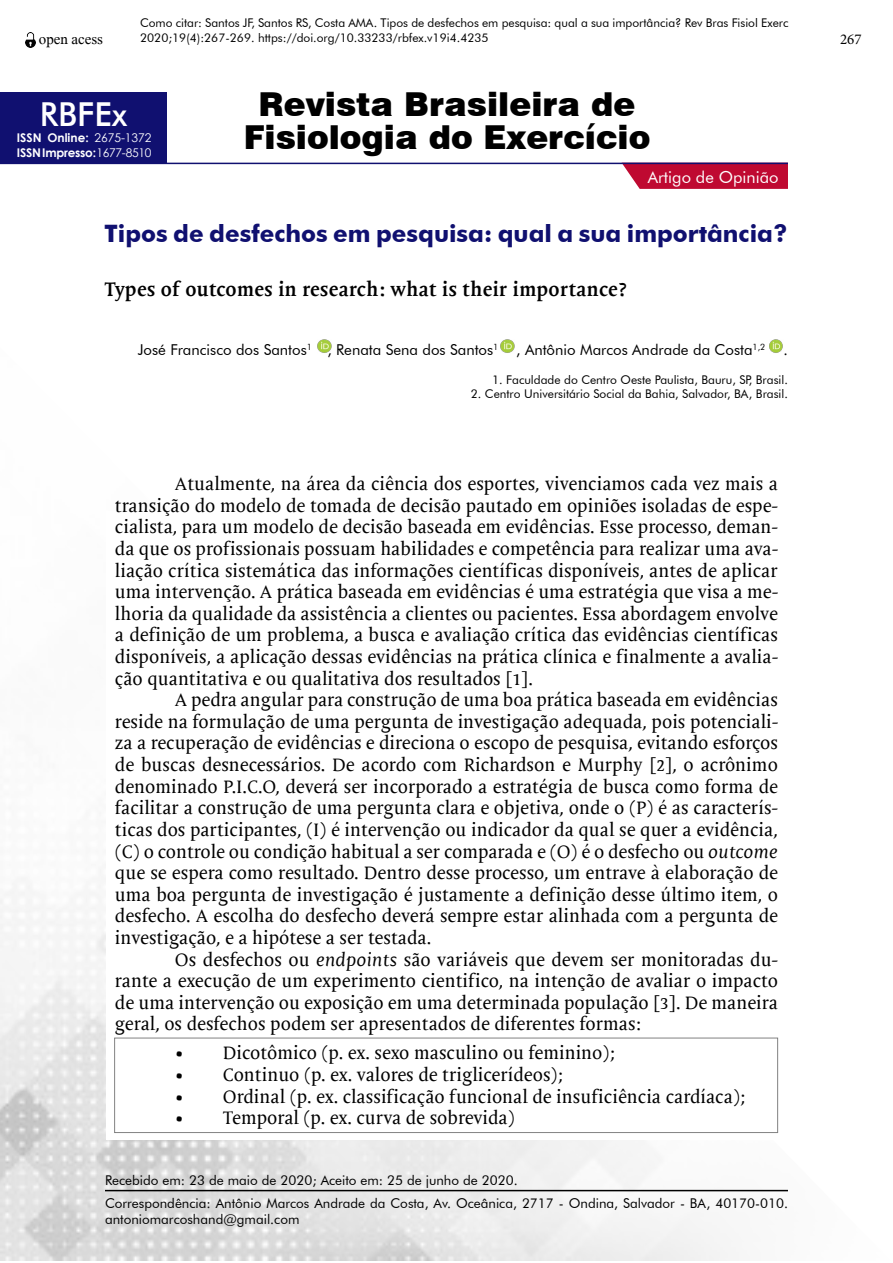
<style>
.page{position:relative;width:893px;height:1263px;background:#fff}
.page>*{position:absolute;margin:0;border:0;box-sizing:border-box;transform-origin:0 0}
.t1{font:900 33px "Swiss 721 BT";color:#000}
.t2{font:500 33px "Futura BT";color:#fff}
.t3{font:700 24px "Futura BT";color:#101070}
.t4{font:700 19.5px "Mantika Book W01";letter-spacing:.02em;color:#000}
.t5{font:18px/21.6px "Mantika Book W01";color:#000;text-align:justify}
.t6{font:16.5px "Futura BT";color:#fff}
.t7{font:15px "Futura BT";color:#000}
.t8{font:15px "David";color:#000}
.t9{font:15px "Minion Pro";color:#000}
.t10{font:13.5px/16.2px "Futura BT";color:#000}
.t11{font:12px/14.4px "Futura BT";color:#000}
.t12{font:700 12px/15.6px "Century Gothic";letter-spacing:-.02em;color:#fff}
.t13{font:12px "Century Gothic";color:#fff}
.s1{font-weight:400}
.s2{font-style:italic}
</style>
<div class="page">
<img style="left:0;top:347px;width:788px;height:914px">
<div style="left:106px;top:511px;width:681px;height:628px;background:#fff"></div>
<hr style="left:105px;top:1190px;width:683px;height:1px;background:#000">
<img style="left:25px;top:33px;width:10px;height:14px">
<div style="left:0;top:92px;width:167px;height:72px;background:#101070"></div>
<svg style="left:622px;top:164px;width:166px;height:25px;background:#c1173d"></svg>
<hr style="left:0;top:163px;width:788px;height:1px;background:#101070">
<img style="left:317px;top:339px;width:15px;height:14px">
<img style="left:500px;top:339px;width:14px;height:14px">
<img style="left:769px;top:339px;width:14px;height:14px">
<p class="t8" style="left:39px;top:31px;width:66px">open acess</p>
<p class="t11" style="left:140px;top:16px;width:650px">Como citar: Santos JF, Santos RS, Costa AMA. Tipos de desfechos em pesquisa: qual a sua importância? Rev Bras Fisiol Exerc<br>2020;19(4):267-269. https://doi.org/10.33233/rbfex.v19i4.4235</p>
<h1 class="t1" style="left:259px;top:84px;width:378px">Revista Brasileira de</h1>
<h1 class="t2" style="left:40px;top:95px;width:89px">RBFEx</h1>
<p class="t13" style="left:94px;top:130px;width:59px">2675-1372</p>
<h1 class="t1" style="left:244px;top:117px;width:408px">Fisiologia do Exercício</h1>
<p class="t12" style="left:17px;top:129px;width:136px">ISSN Online:<br>ISSN Impresso:<span class="s1">1677-8510</span></p>
<p class="t6" style="left:648px;top:167px;width:132px">Artigo de Opinião</p>
<h2 class="t3" style="left:105px;top:219px;width:684px">Tipos de desfechos em pesquisa: qual a sua importância?</h2>
<p class="t4" style="left:105px;top:278px;width:523px">Types of outcomes in research: what is their importance?</p>
<p class="t7" style="left:138px;top:341px;width:652px">José Francisco dos Santos<sup>1</sup> , Renata Sena dos Santos<sup>1</sup> , Antônio Marcos Andrade da Costa<sup>1,2</sup> .</p>
<p class="t11" style="left:492px;top:372px;width:297px">1. Faculdade do Centro Oeste Paulista, Bauru, SP, Brasil.</p>
<p class="t11" style="left:471px;top:387px;width:319px">2. Centro Universitário Social da Bahia, Salvador, BA, Brasil.</p>
<p class="t5" style="left:115px;top:473px;width:665px;text-indent:60px">Atualmente, na área da ciência dos esportes, vivenciamos cada vez mais a transição do modelo de tomada de decisão pautado em opiniões isoladas de espe&shy;cialista, para um modelo de decisão baseada em evidências. Esse processo, deman&shy;da que os profissionais possuam habilidades e competência para realizar uma ava&shy;liação crítica sistemática das informações científicas disponíveis, antes de aplicar uma intervenção. A prática baseada em evidências é uma estratégia que visa a me&shy;lhoria da qualidade da assistência a clientes ou pacientes. Essa abordagem envolve a definição de um problema, a busca e avaliação crítica das evidências científicas disponíveis, a aplicação dessas evidências na prática clínica e finalmente a avalia&shy;ção quantitativa e ou qualitativa dos resultados [1].</p>
<p class="t5" style="left:115px;top:689px;width:665px;text-indent:60px">A pedra angular para construção de uma boa prática baseada em evidências reside na formulação de uma pergunta de investigação adequada, pois potenciali&shy;za a recuperação de evidências e direciona o escopo de pesquisa, evitando esforços de buscas desnecessários. De acordo com Richardson e Murphy [2], o acrônimo denominado P.I.C.O, deverá ser incorporado a estratégia de busca como forma de facilitar a construção de uma pergunta clara e objetiva, onde o (P) é as caracterís&shy;ticas dos participantes, (I) é intervenção ou indicador da qual se quer a evidência, (C) o controle ou condição habitual a ser comparada e (O) é o desfecho ou <span class="s2">outcome </span>que se espera como resultado. Dentro desse processo, um entrave à elaboração de uma boa pergunta de investigação é justamente a definição desse último item, o desfecho. A escolha do desfecho deverá sempre estar alinhada com a pergunta de investigação, e a hipótese a ser testada.</p>
<p class="t5" style="left:115px;top:949px;width:665px;text-indent:60px">Os desfechos ou <span class="s2">endpoints</span> são variáveis que devem ser monitoradas du&shy;rante a execução de um experimento cientifico, na intenção de avaliar o impacto de uma intervenção ou exposição em uma determinada população [3]. De maneira geral, os desfechos podem ser apresentados de diferentes formas:</p>
<p class="t5" style="left:175px;top:1043px;width:441px">• Dicotômico (p. ex. sexo masculino ou feminino);</p>
<p class="t5" style="left:175px;top:1064px;width:390px">• Continuo (p. ex. valores de triglicerídeos);</p>
<p class="t5" style="left:175px;top:1086px;width:572px">• Ordinal (p. ex. classificação funcional de insuficiência cardíaca);</p>
<p class="t5" style="left:175px;top:1107px;width:341px">• Temporal (p. ex. curva de sobrevida)</p>
<p class="t10" style="left:105px;top:1171px;width:414px">Recebido em: 23 de maio de 2020; Aceito em: 25 de junho de 2020.</p>
<p class="t10" style="left:105px;top:1195px;width:684px">Correspondência: Antônio Marcos Andrade da Costa, Av. Oceânica, 2717 - Ondina, Salvador - BA, 40170-010. antoniomarcoshand@gmail.com</p>
<p class="t9" style="left:840px;top:29px;width:23px">267</p>
</div>
